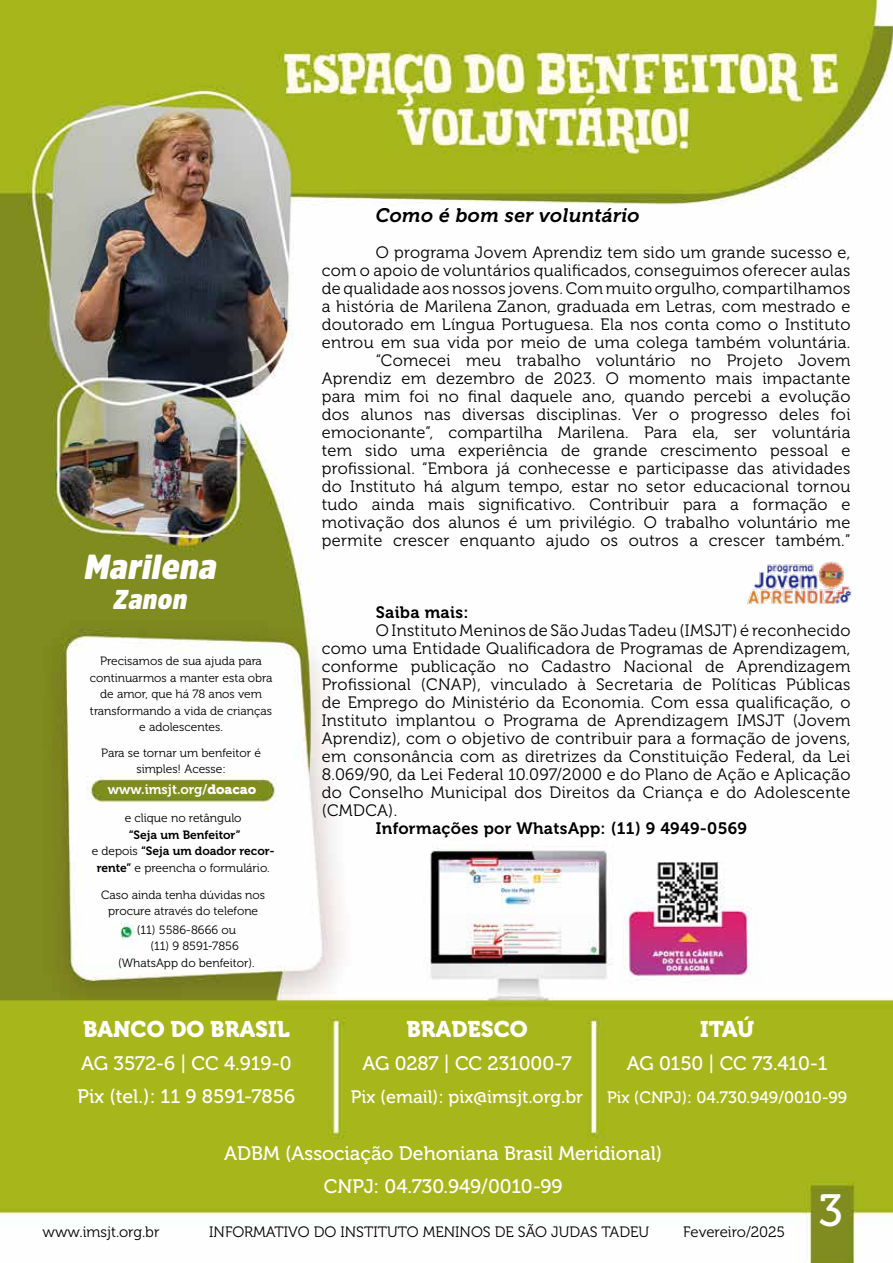
<style>
.page{position:relative;width:893px;height:1263px;background:#fff}
.page>*{position:absolute;margin:0;border:0;box-sizing:border-box;transform-origin:0 0}
.t1{font:45px "Museo 500";color:#fff}
.t2{font:italic 900 34.5px "Amsi Pro Narw";color:#fff}
.t3{font:italic 900 27px "Amsi Pro Narw";color:#fff}
.t4{font:22.5px "Museo 900";color:#fff}
.t5{font:19.5px/33px "Museo 500";color:#fff}
.t6{font:italic 19.5px "Museo 700";letter-spacing:.02em;color:#000}
.t7{font:18px "Museo 500";color:#fff}
.t8{font:16.5px/18px "Museo 300";letter-spacing:.02em;color:#000;text-align:right}
.t9{font:16.5px "Museo 700";letter-spacing:.02em;color:#000}
.t10{font:16.5px "Museo 500";color:#fff}
.t11{font:15px "Museo 300";color:#000}
.t12{font:13.5px "Museo 700";color:#fff}
.t13{font:12px/16.5px "Museo 300";color:#000;text-align:center}
.t14{font:12px/16.5px "Museo 700";color:#000;text-align:center}
.s1{font-family:"Museo 300"}
.s2{font-family:"Museo 700"}
.s3{font-family:"Museo 900"}
</style>
<div class="page">
<img style="left:0;top:0;width:893px;height:1263px">
<img style="left:743px;top:561px;width:112px;height:53px">
<h2 class="t2" style="left:83px;top:543px;width:142px">Marilena</h2>
<h3 class="t3" style="left:112px;top:580px;width:82px">Zanon</h3>
<p class="t13" style="left:90px;top:653px;width:184px">Precisamos de sua ajuda para continuarmos a manter esta obra de amor, que há 78 anos vem transformando a vida de crianças e adolescentes.</p>
<p class="t13" style="left:101px;top:744px;width:161px">Para se tornar um benfeitor é simples! Acesse:</p>
<p class="t13" style="left:125px;top:810px;width:118px">e clique no retângulo</p>
<p class="t14" style="left:92px;top:826px;width:184px">“Seja um Benfeitor”<br><span class="s1">e depois</span> “Seja um doador recor-</p>
<p class="t13" style="left:97px;top:859px;width:175px"><span class="s2">rente”</span> e preencha o formulário.</p>
<p class="t13" style="left:101px;top:886px;width:165px">Caso ainda tenha dúvidas nos procure através do telefone</p>
<p class="t12" style="left:108px;top:782px;width:150px">www.imsjt.org/<span class="s3">doacao</span></p>
<p class="t13" style="left:137px;top:921px;width:101px">(11) 5586-8666 ou</p>
<p class="t13" style="left:150px;top:938px;width:90px">(11) 9 8591-7856</p>
<p class="t13" style="left:118px;top:954px;width:138px">(WhatsApp do benfeitor).</p>
<h3 class="t4" style="left:83px;top:1017px;width:208px">BANCO DO BRASIL</h3>
<p class="t5" style="left:78px;top:1047px;width:219px">AG 3572-6 | CC 4.919-0<br>Pix (tel.): 11 9 8591-7856</p>
<p class="t6" style="left:376px;top:204px;width:265px">Como é bom ser voluntário</p>
<p class="t8" style="left:322px;top:244px;width:530px">O programa Jovem Aprendiz tem sido um grande sucesso e,<br>com o apoio de voluntários qualificados, conseguimos oferecer aulas de qualidade aos nossos jovens. Com muito orgulho, compartilhamos a história de Marilena Zanon, graduada em Letras, com mestrado e doutorado em Língua Portuguesa. Ela nos conta como o Instituto entrou em sua vida por meio de uma colega também voluntária. “Comecei meu trabalho voluntário no Projeto Jovem Aprendiz em dezembro de 2023. O momento mais impactante para mim foi no final daquele ano, quando percebi a evolução dos alunos nas diversas disciplinas. Ver o progresso deles foi emocionante”, compartilha Marilena. Para ela, ser voluntária tem sido uma experiência de grande crescimento pessoal e profissional. “Embora já conhecesse e participasse das atividades do Instituto há algum tempo, estar no setor educacional tornou tudo ainda mais significativo. Contribuir para a formação e motivação dos alunos é um privilégio. O trabalho voluntário me permite crescer enquanto ajudo os outros a crescer também.”</p>
<p class="t9" style="left:376px;top:603px;width:94px">Saiba mais:</p>
<p class="t8" style="left:322px;top:622px;width:530px;text-align:justify;text-indent:54px">O Instituto Meninos de São Judas Tadeu (IMSJT) é reconhecido como uma Entidade Qualificadora de Programas de Aprendizagem, conforme publicação no Cadastro Nacional de Aprendizagem Profissional (CNAP), vinculado à Secretaria de Políticas Públicas de Emprego do Ministério da Economia. Com essa qualificação, o Instituto implantou o Programa de Aprendizagem IMSJT (Jovem Aprendiz), com o objetivo de contribuir para a formação de jovens, em consonância com as diretrizes da Constituição Federal, da Lei 8.069/90, da Lei Federal 10.097/2000 e do Plano de Ação e Aplicação do Conselho Municipal dos Direitos da Criança e do Adolescente (CMDCA).</p>
<p class="t9" style="left:376px;top:819px;width:373px">Informações por WhatsApp: (11) 9 4949-0569</p>
<h3 class="t4" style="left:406px;top:1017px;width:123px">BRADESCO</h3>
<p class="t5" style="left:362px;top:1047px;width:211px">AG 0287 | CC 231000-7</p>
<p class="t7" style="left:351px;top:1087px;width:234px">Pix (email): pix@imsjt.org.br</p>
<h3 class="t4" style="left:700px;top:1017px;width:56px">ITAÚ</h3>
<p class="t5" style="left:627px;top:1047px;width:202px">AG 0150 | CC 73.410-1</p>
<p class="t10" style="left:607px;top:1089px;width:242px">Pix (CNPJ): 04.730.949/0010-99</p>
<p class="t5" style="left:224px;top:1137px;width:440px;text-align:center">ADBM (Associação Dehoniana Brasil Meridional)<br>CNPJ: 04.730.949/0010-99</p>
<p class="t11" style="left:43px;top:1224px;width:118px">www.imsjt.org.br</p>
<p class="t11" style="left:209px;top:1224px;width:441px">INFORMATIVO DO INSTITUTO MENINOS DE SÃO JUDAS TADEU</p>
<p class="t11" style="left:683px;top:1224px;width:104px">Fevereiro/2025</p>
<h1 class="t1" style="left:819px;top:1185px;width:26px">3</h1>
</div>
